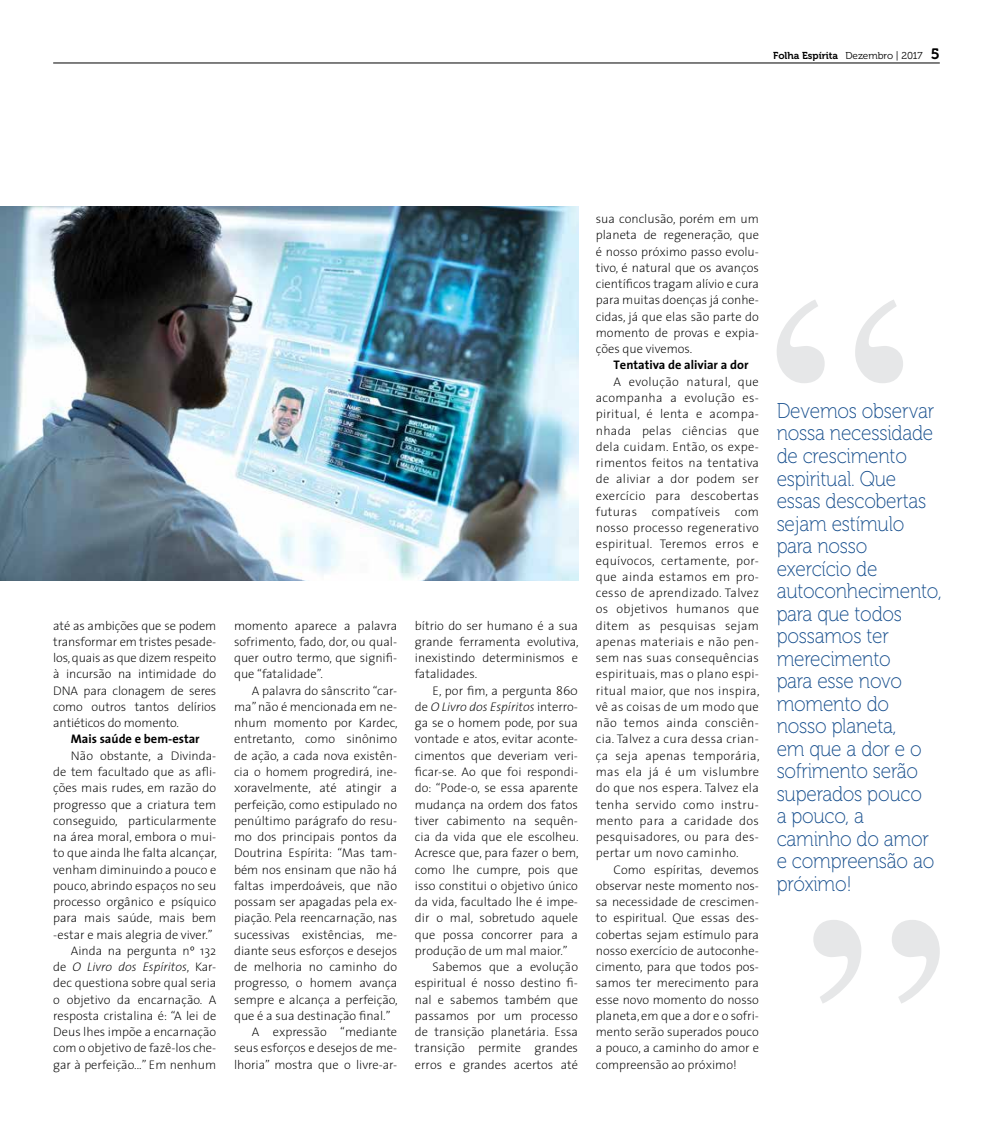
<style>
.page{position:relative;width:993px;height:1124px;background:#fff}
.page>*{position:absolute;margin:0;border:0;box-sizing:border-box;transform-origin:0 0}
.t1{font:21.25px/22.5px "Museo 100";letter-spacing:-.01em;color:#124b8b;scale:.9 1}
.t2{font:200 12.5px/16.2px "The Sans 2";color:#000;text-align:justify}
.t3{font:italic 200 12.5px "The Sans 2";color:#000}
.t4{font:12.5px "The Sans 7 Bold Plain";color:#000}
.t5{font:10px "Museo 700";color:#000}
.s1{font-family:"Museo 300"}
.s2{font-size:15px}
.s3{font-style:normal}
</style>
<div class="page">
<hr style="left:53px;top:63px;width:886px;height:1px;background:#000">
<img style="left:0;top:207px;width:578px;height:373px">
<svg style="left:813px;top:920px;width:126px;height:83px"></svg>
<svg style="left:777px;top:300px;width:125px;height:83px"></svg>
<p class="t5" style="left:772px;top:50px;width:168px">Folha Espírita <span class="s1">Dezembro | 2017</span> <span class="s2">5</span></p>
<p class="t2" style="left:53px;top:616px;width:165px">até as ambições que se podem transformar em tristes pesade&shy;los, quais as que dizem respeito à incursão na intimidade do DNA para clonagem de seres como outros tantos delírios antiéticos do momento.</p>
<p class="t4" style="left:71px;top:728px;width:130px">Mais saúde e bem-estar</p>
<p class="t2" style="left:71px;top:746px;width:147px">Não obstante, a Divinda-</p>
<p class="t2" style="left:53px;top:763px;width:165px">de tem facultado que as afli-</p>
<p class="t2" style="left:53px;top:779px;width:164px">ções mais rudes, em razão do</p>
<p class="t2" style="left:53px;top:795px;width:164px">progresso que a criatura tem</p>
<p class="t2" style="left:53px;top:811px;width:164px">conseguido, particularmente</p>
<p class="t2" style="left:53px;top:828px;width:164px">na área moral, embora o mui-</p>
<p class="t2" style="left:53px;top:844px;width:165px">to que ainda lhe falta alcançar,</p>
<p class="t2" style="left:53px;top:860px;width:165px">venham diminuindo a pouco e</p>
<p class="t2" style="left:53px;top:876px;width:165px">pouco, abrindo espaços no seu</p>
<p class="t2" style="left:53px;top:893px;width:165px">processo orgânico e psíquico</p>
<p class="t2" style="left:53px;top:909px;width:164px">para mais saúde, mais bem</p>
<p class="t2" style="left:53px;top:925px;width:161px">-estar e mais alegria de viver.”</p>
<p class="t2" style="left:71px;top:941px;width:147px">Ainda na pergunta nº 132</p>
<p class="t3" style="left:53px;top:956px;width:164px"><span class="s3">de</span> O Livro dos Espíritos<span class="s3">, Kar-</span></p>
<p class="t2" style="left:53px;top:974px;width:164px">dec questiona sobre qual seria</p>
<p class="t2" style="left:53px;top:990px;width:164px">o objetivo da encarnação. A</p>
<p class="t2" style="left:53px;top:1006px;width:164px">resposta cristalina é: “A lei de</p>
<p class="t2" style="left:53px;top:1023px;width:164px">Deus lhes impõe a encarnação</p>
<p class="t2" style="left:53px;top:1039px;width:165px">com o objetivo de fazê-los che-</p>
<p class="t2" style="left:53px;top:1055px;width:164px">gar à perfeição...” Em nenhum</p>
<p class="t2" style="left:234px;top:616px;width:165px">momento aparece a palavra sofrimento, fado, dor, ou qual&shy;quer outro termo, que signifi&shy;que “fatalidade”.</p>
<p class="t2" style="left:252px;top:681px;width:147px">A palavra do sânscrito “car-</p>
<p class="t2" style="left:234px;top:698px;width:164px">ma” não é mencionada em ne-</p>
<p class="t2" style="left:234px;top:714px;width:165px">nhum momento por Kardec,</p>
<p class="t2" style="left:234px;top:730px;width:164px">entretanto, como sinônimo</p>
<p class="t2" style="left:234px;top:746px;width:164px">de ação, a cada nova existên-</p>
<p class="t2" style="left:234px;top:763px;width:164px">cia o homem progredirá, ine-</p>
<p class="t2" style="left:234px;top:779px;width:164px">xoravelmente, até atingir a</p>
<p class="t2" style="left:234px;top:795px;width:164px">perfeição, como estipulado no</p>
<p class="t2" style="left:234px;top:811px;width:164px">penúltimo parágrafo do resu-</p>
<p class="t2" style="left:234px;top:828px;width:164px">mo dos principais pontos da</p>
<p class="t2" style="left:234px;top:844px;width:164px">Doutrina Espírita: “Mas tam-</p>
<p class="t2" style="left:234px;top:860px;width:165px">bém nos ensinam que não há</p>
<p class="t2" style="left:234px;top:876px;width:164px">faltas imperdoáveis, que não</p>
<p class="t2" style="left:234px;top:893px;width:164px">possam ser apagadas pela ex-</p>
<p class="t2" style="left:234px;top:909px;width:164px">piação. Pela reencarnação, nas</p>
<p class="t2" style="left:234px;top:925px;width:164px">sucessivas existências, me-</p>
<p class="t2" style="left:234px;top:941px;width:165px">diante seus esforços e desejos</p>
<p class="t2" style="left:234px;top:958px;width:164px">de melhoria no caminho do</p>
<p class="t2" style="left:234px;top:974px;width:164px">progresso, o homem avança</p>
<p class="t2" style="left:234px;top:990px;width:165px">sempre e alcança a perfeição,</p>
<p class="t2" style="left:234px;top:1006px;width:158px">que é a sua destinação final.”</p>
<p class="t2" style="left:252px;top:1023px;width:147px">A expressão “mediante</p>
<p class="t2" style="left:234px;top:1039px;width:165px">seus esforços e desejos de me-</p>
<p class="t2" style="left:234px;top:1055px;width:164px">lhoria” mostra que o livre-ar-</p>
<p class="t2" style="left:415px;top:616px;width:165px">bítrio do ser humano é a sua grande ferramenta evolutiva, inexistindo determinismos e fatalidades.</p>
<p class="t2" style="left:432px;top:681px;width:147px">E, por fim, a pergunta 860</p>
<p class="t3" style="left:415px;top:696px;width:164px"><span class="s3">de</span> O Livro dos Espíritos <span class="s3">interro-</span></p>
<p class="t2" style="left:415px;top:714px;width:164px">ga se o homem pode, por sua</p>
<p class="t2" style="left:415px;top:730px;width:165px">vontade e atos, evitar aconte-</p>
<p class="t2" style="left:415px;top:746px;width:165px">cimentos que deveriam veri-</p>
<p class="t2" style="left:415px;top:763px;width:165px">ficar-se. Ao que foi respondi-</p>
<p class="t2" style="left:415px;top:779px;width:164px">do: “Pode-o, se essa aparente</p>
<p class="t2" style="left:415px;top:795px;width:164px">mudança na ordem dos fatos</p>
<p class="t2" style="left:415px;top:811px;width:164px">tiver cabimento na sequên-</p>
<p class="t2" style="left:415px;top:828px;width:165px">cia da vida que ele escolheu.</p>
<p class="t2" style="left:415px;top:844px;width:165px">Acresce que, para fazer o bem,</p>
<p class="t2" style="left:415px;top:860px;width:164px">como lhe cumpre, pois que</p>
<p class="t2" style="left:415px;top:876px;width:164px">isso constitui o objetivo único</p>
<p class="t2" style="left:415px;top:893px;width:165px">da vida, facultado lhe é impe-</p>
<p class="t2" style="left:415px;top:909px;width:164px">dir o mal, sobretudo aquele</p>
<p class="t2" style="left:415px;top:925px;width:165px">que possa concorrer para a</p>
<p class="t2" style="left:415px;top:941px;width:154px">produção de um mal maior.”</p>
<p class="t2" style="left:432px;top:958px;width:147px">Sabemos que a evolução</p>
<p class="t2" style="left:415px;top:974px;width:164px">espiritual é nosso destino fi-</p>
<p class="t2" style="left:415px;top:990px;width:164px">nal e sabemos também que</p>
<p class="t2" style="left:415px;top:1006px;width:164px">passamos por um processo</p>
<p class="t2" style="left:415px;top:1023px;width:164px">de transição planetária. Essa</p>
<p class="t2" style="left:415px;top:1039px;width:165px">transição permite grandes</p>
<p class="t2" style="left:415px;top:1055px;width:164px">erros e grandes acertos até</p>
<p class="t2" style="left:595px;top:210px;width:165px">sua conclusão, porém em um planeta de regeneração, que é nosso próximo passo evolu&shy;tivo, é natural que os avanços científicos tragam alívio e cura para muitas doenças já conhe&shy;cidas, já que elas são parte do momento de provas e expia&shy;ções que vivemos.</p>
<p class="t4" style="left:613px;top:355px;width:136px">Tentativa de aliviar a dor</p>
<p class="t2" style="left:595px;top:373px;width:165px;text-indent:18px">A evolução natural, que acompanha a evolução es&shy;piritual, é lenta e acompa&shy;nhada pelas ciências que dela cuidam. Então, os expe&shy;rimentos feitos na tentativa de aliviar a dor podem ser exercício para descobertas futuras compatíveis com nosso processo regenerativo espiritual. Teremos erros e equívocos, certamente, por&shy;que ainda estamos em pro&shy;cesso de aprendizado. Talvez os objetivos humanos que ditem as pesquisas sejam apenas materiais e não pen&shy;sem nas suas consequências espirituais, mas o plano espi&shy;ritual maior, que nos inspira, vê as coisas de um modo que não temos ainda consciên&shy;cia. Talvez a cura dessa crian&shy;ça seja apenas temporária, mas ela já é um vislumbre do que nos espera. Talvez ela tenha servido como instru&shy;mento para a caridade dos pesquisadores, ou para des&shy;pertar um novo caminho.</p>
<p class="t2" style="left:595px;top:860px;width:165px;text-indent:18px">Como espíritas, devemos observar neste momento nos&shy;sa necessidade de crescimen&shy;to espiritual. Que essas des&shy;cobertas sejam estímulo para nosso exercício de autoconhe&shy;cimento, para que todos pos&shy;samos ter merecimento para esse novo momento do nosso planeta, em que a dor e o sofri&shy;mento serão superados pouco a pouco, a caminho do amor e compreensão ao próximo!</p>
<p class="t1" style="left:776px;top:400px;width:185px">Devemos observar nossa necessidade de crescimento espiritual. Que essas descobertas sejam estímulo para nosso exercício de autoconhecimento, para que todos possamos ter merecimento<br>para esse novo momento do nosso planeta,<br>em que a dor e o sofrimento serão superados pouco<br>a pouco, a caminho do amor e compreensão ao próximo!</p>
</div>
